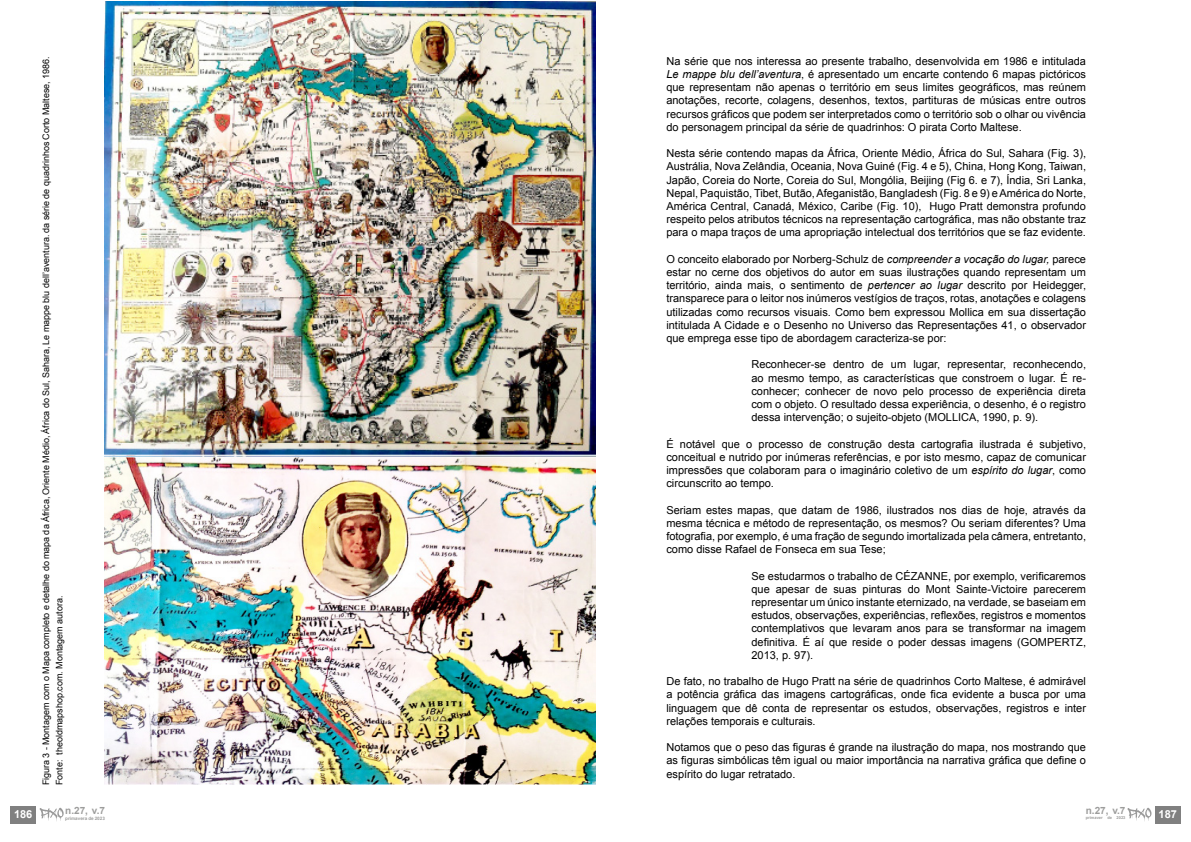
<style>
.page{position:relative;width:1191px;height:842px;background:#fff}
.page>*{position:absolute;margin:0;border:0;box-sizing:border-box;transform-origin:0 0}
.t1{font:11px/13.2px "Arial";color:#000;text-align:justify}
.t2{font:700 11px "Arial";color:#fff}
.t3{font:700 10px "Arial";color:#9d9d9c}
.t4{font:9px/13.5px "Arial";color:#000}
.t5{font:700 4.6px "Arial";color:#9d9d9c}
.t6{font:700 4px "Arial";color:#9d9d9c}
.s1{font-style:italic}
</style>
<div class="page">
<div style="left:11px;top:806px;width:25px;height:17px;background:#808080"></div>
<svg style="left:40px;top:808px;width:24px;height:13px"></svg>
<div style="left:1155px;top:806px;width:25px;height:17px;background:#808080"></div>
<svg style="left:1127px;top:808px;width:24px;height:13px"></svg>
<img style="left:105px;top:2px;width:490px;height:783px">
<p class="t4" style="left:39px;top:785px;width:730px;rotate:-90deg">Figura 3 - Montagem com o Mapa completo e detalhe do mapa da África, Oriente Médio, África do Sul, Sahara, Le mappe blu dell’aventura. da série de quadrinhos Corto Maltese, 1986.<br>Fonte: theoldmapshop.com. Montagem autora.</p>
<p class="t2" style="left:14px;top:807px;width:20px">186</p>
<p class="t3" style="left:65px;top:804px;width:41px">n.27, v.7</p>
<p class="t5" style="left:65px;top:815px;width:41px">primavera de 2023</p>
<p class="t1" style="left:666px;top:54px;width:421px">Na série que nos interessa ao presente trabalho, desenvolvida em 1986 e intitulada <span class="s1">Le mappe blu dell’aventura</span>, é apresentado um encarte contendo 6 mapas pictóricos que representam não apenas o território em seus limites geográficos, mas reúnem anotações, recorte, colagens, desenhos, textos, partituras de músicas entre outros recursos gráficos que podem ser interpretados como o território sob o olhar ou vivência do personagem principal da série de quadrinhos: O pirata Corto Maltese.</p>
<p class="t1" style="left:666px;top:147px;width:421px">Nesta série contendo mapas da África, Oriente Médio, África do Sul, Sahara (Fig. 3), Austrália, Nova Zelândia, Oceania, Nova Guiné (Fig. 4 e 5), China, Hong Kong, Taiwan, Japão, Coreia do Norte, Coreia do Sul, Mongólia, Beijing (Fig 6. e 7), Índia, Sri Lanka, Nepal, Paquistão, Tibet, Butão, Afeganistão, Bangladesh (Fig. 8 e 9) e América do Norte, América Central, Canadá, México, Caribe (Fig. 10), Hugo Pratt demonstra profundo respeito pelos atributos técnicos na representação cartográfica, mas não obstante traz para o mapa traços de uma apropriação intelectual dos territórios que se faz evidente.</p>
<p class="t1" style="left:666px;top:252px;width:421px">O conceito elaborado por Norberg-Schulz de <span class="s1">compreender a vocação do lugar,</span> parece estar no cerne dos objetivos do autor em suas ilustrações quando representam um território, ainda mais, o sentimento de <span class="s1">pertencer ao lugar</span> descrito por Heidegger, transparece para o leitor nos inúmeros vestígios de traços, rotas, anotações e colagens utilizadas como recursos visuais. Como bem expressou Mollica em sua dissertação intitulada A Cidade e o Desenho no Universo das Representações 41, o observador que emprega esse tipo de abordagem caracteriza-se por:</p>
<p class="t1" style="left:751px;top:358px;width:336px">Reconhecer-se dentro de um lugar, representar, reconhecendo, ao mesmo tempo, as características que constroem o lugar. É re&shy;conhecer; conhecer de novo pelo processo de experiência direta com o objeto. O resultado dessa experiência, o desenho, é o registro dessa intervenção; o sujeito-objeto (MOLLICA, 1990, p. 9).</p>
<p class="t1" style="left:666px;top:437px;width:421px">É notável que o processo de construção desta cartografia ilustrada é subjetivo, conceitual e nutrido por inúmeras referências, e por isto mesmo, capaz de comunicar impressões que colaboram para o imaginário coletivo de um <span class="s1">espírito do lugar</span>, como circunscrito ao tempo.</p>
<p class="t1" style="left:666px;top:503px;width:421px">Seriam estes mapas, que datam de 1986, ilustrados nos dias de hoje, através da mesma técnica e método de representação, os mesmos? Ou seriam diferentes? Uma fotografia, por exemplo, é uma fração de segundo imortalizada pela câmera, entretanto, como disse Rafael de Fonseca em sua Tese;</p>
<p class="t1" style="left:751px;top:569px;width:336px">Se estudarmos o trabalho de CÉZANNE, por exemplo, verificaremos que apesar de suas pinturas do Mont Sainte-Victoire parecerem representar um único instante eternizado, na verdade, se baseiam em estudos, observações, experiências, reflexões, registros e momentos contemplativos que levaram anos para se transformar na imagem definitiva. É aí que reside o poder dessas imagens (GOMPERTZ, 2013, p. 97).</p>
<p class="t1" style="left:666px;top:675px;width:421px">De fato, no trabalho de Hugo Pratt na série de quadrinhos Corto Maltese, é admirável a potência gráfica das imagens cartográficas, onde fica evidente a busca por uma linguagem que dê conta de representar os estudos, observações, registros e inter relações temporais e culturais.</p>
<p class="t1" style="left:666px;top:741px;width:421px">Notamos que o peso das figuras é grande na ilustração do mapa, nos mostrando que as figuras simbólicas têm igual ou maior importância na narrativa gráfica que define o espírito do lugar retratado.</p>
<p class="t3" style="left:1085px;top:804px;width:41px">n.27, v.7</p>
<p class="t6" style="left:1085px;top:815px;width:41px">primaver de 2023</p>
<p class="t2" style="left:1158px;top:807px;width:20px">187</p>
</div>
